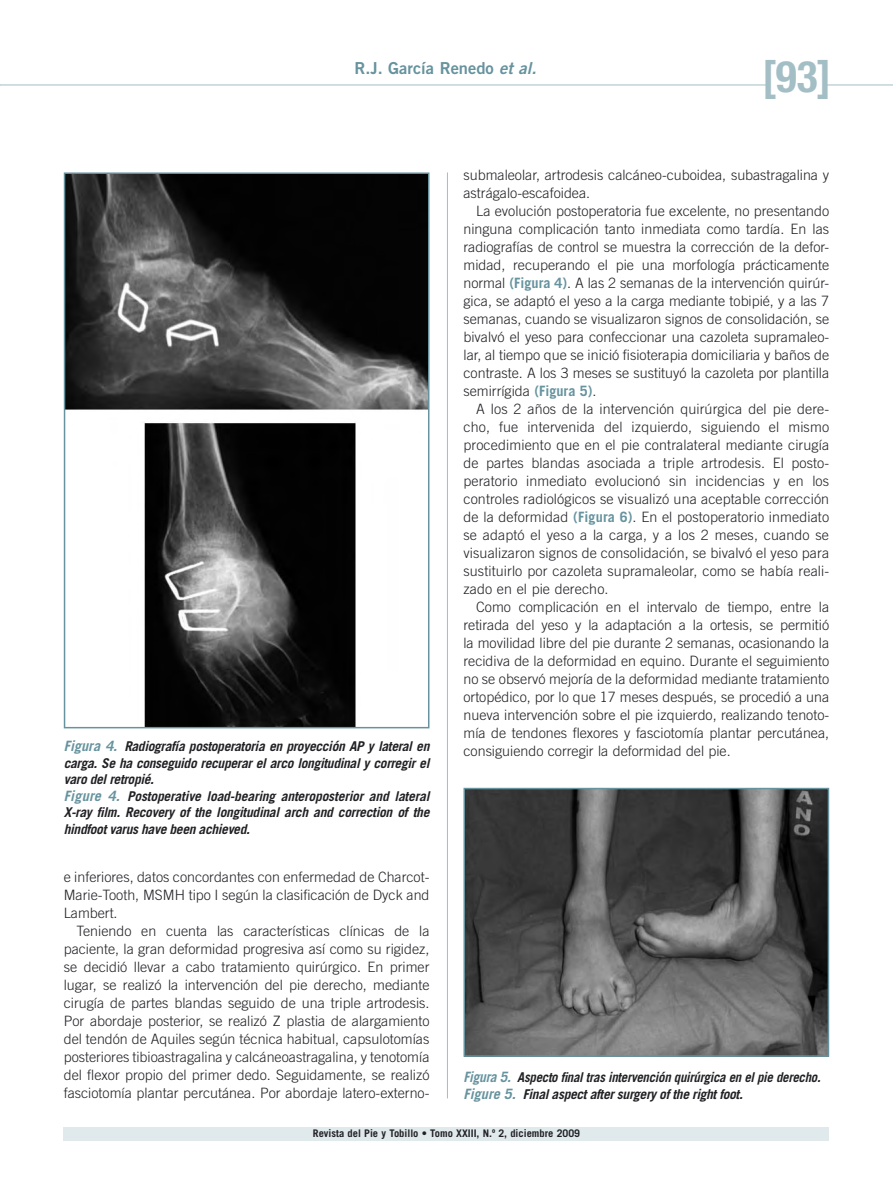
<style>
.page{position:relative;width:893px;height:1191px;background:#fff}
.page>*{position:absolute;margin:0;border:0;box-sizing:border-box;transform-origin:0 0}
.t1{font:700 condensed 43.5px "Helvetica Neue LT Std";color:#a3bec5}
._00_01-Cintillo{font:16.5px "Trade Gothic LT Std Bd 2";color:#66939e}
._05_02_Texto_general{font:300 14.25px/18px "Trade Gothic LT Std";color:#212125;text-align:justify}
._08_01-Pie_de_figura{font:italic 700 13.5px/16.5px "Trade Gothic LT Std";letter-spacing:-.025em;color:#212125;text-align:justify}
._08_01-Pie_de_figura-2{font:italic 700 13.5px "Trade Gothic LT Std";letter-spacing:-.025em;color:#212125;scale:.95 1}
.t2{font:700 10.5px "Trade Gothic LT Std";color:#212125}
.s1{font-family:"Trade Gothic LT Std Bd 2 Obl"}
.s2{font-size:14.25px;color:#66939e}
.s3{font-weight:700;color:#66939e}
</style>
<div class="page">
<hr style="left:0;top:85px;width:770px;height:1px;background:#a3bec5">
<hr style="left:826px;top:85px;width:67px;height:1px;background:#a3bec5">
<div style="left:64px;top:1127px;width:765px;height:13px;background:#e0e9ec"></div>
<hr style="left:447px;top:172px;width:1px;height:926px;background:#a3bec5">
<img style="left:67px;top:175px;width:359px;height:550px">
<div style="left:64px;top:172px;width:365px;height:556px;border:2px solid #66939e"></div>
<img style="left:466px;top:791px;width:360px;height:262px">
<div style="left:463px;top:788px;width:366px;height:268px;border:2px solid #66939e"></div>
<p class="_00_01-Cintillo" style="left:354px;top:58px;width:184px">R.J. García Renedo <span class="s1">et al.</span></p>
<h1 class="t1" style="left:762px;top:49px;width:71px">[93]</h1>
<p class="_08_01-Pie_de_figura" style="left:64px;top:738px;width:367px"><span class="s2">Figura 4.</span> Radiografía postoperatoria en proyección AP y lateral en carga. Se ha conseguido recuperar el arco longitudinal y corregir el varo del retropié.</p>
<p class="_08_01-Pie_de_figura" style="left:64px;top:788px;width:367px"><span class="s2">Figure 4.</span> Postoperative load-bearing anteroposterior and lateral X-ray film. Recovery of the longitudinal arch and correction of the hindfoot varus have been achieved.</p>
<p class="_05_02_Texto_general" style="left:64px;top:868px;width:367px">e inferiores, datos concordantes con enfermedad de Charcot-Marie-Tooth, MSMH tipo I según la clasificación de Dyck and Lambert.</p>
<p class="_05_02_Texto_general" style="left:64px;top:922px;width:367px;text-indent:13px">Teniendo en cuenta las características clínicas de la paciente, la gran deformidad progresiva así como su rigidez, se decidió llevar a cabo tratamiento quirúrgico. En primer lugar, se realizó la intervención del pie derecho, mediante cirugía de partes blandas seguido de una triple artrodesis.<br>Por abordaje posterior, se realizó Z plastia de alargamiento del tendón de Aquiles según técnica habitual, capsulotomías posteriores tibioastragalina y calcáneoastragalina, y tenotomía del flexor propio del primer dedo. Seguidamente, se realizó fasciotomía plantar percutánea. Por abordaje latero-externo-</p>
<p class="_05_02_Texto_general" style="left:463px;top:166px;width:367px">submaleolar, artrodesis calcáneo-cuboidea, subastragalina y astrágalo-escafoidea.</p>
<p class="_05_02_Texto_general" style="left:463px;top:202px;width:367px;text-indent:13px">La evolución postoperatoria fue excelente, no presentando ninguna complicación tanto inmediata como tardía. En las radiografías de control se muestra la corrección de la defor&shy;midad, recuperando el pie una morfología prácticamente normal <span class="s3">(Figura 4)</span>. A las 2 semanas de la intervención quirúr&shy;gica, se adaptó el yeso a la carga mediante tobipié, y a las 7 semanas, cuando se visualizaron signos de consolidación, se bivalvó el yeso para confeccionar una cazoleta supramaleo&shy;lar, al tiempo que se inició fisioterapia domiciliaria y baños de contraste. A los 3 meses se sustituyó la cazoleta por plantilla semirrígida <span class="s3">(Figura 5)</span>.</p>
<p class="_05_02_Texto_general" style="left:463px;top:400px;width:367px;text-indent:13px">A los 2 años de la intervención quirúrgica del pie dere&shy;cho, fue intervenida del izquierdo, siguiendo el mismo procedimiento que en el pie contralateral mediante cirugía de partes blandas asociada a triple artrodesis. El posto&shy;peratorio inmediato evolucionó sin incidencias y en los controles radiológicos se visualizó una aceptable corrección de la deformidad <span class="s3">(Figura 6)</span>. En el postoperatorio inmediato se adaptó el yeso a la carga, y a los 2 meses, cuando se visualizaron signos de consolidación, se bivalvó el yeso para sustituirlo por cazoleta supramaleolar, como se había reali&shy;zado en el pie derecho.</p>
<p class="_05_02_Texto_general" style="left:463px;top:598px;width:367px;text-indent:13px">Como complicación en el intervalo de tiempo, entre la retirada del yeso y la adaptación a la ortesis, se permitió la movilidad libre del pie durante 2 semanas, ocasionando la recidiva de la deformidad en equino. Durante el seguimiento no se observó mejoría de la deformidad mediante tratamiento ortopédico, por lo que 17 meses después, se procedió a una nueva intervención sobre el pie izquierdo, realizando tenoto&shy;mía de tendones flexores y fasciotomía plantar percutánea, consiguiendo corregir la deformidad del pie.</p>
<p class="_08_01-Pie_de_figura-2" style="left:463px;top:1069px;width:377px"><span class="s2">Figura 5.</span> Aspecto final tras intervención quirúrgica en el pie derecho.</p>
<p class="_08_01-Pie_de_figura" style="left:463px;top:1085px;width:281px"><span class="s2">Figure 5.</span> Final aspect after surgery of the right foot.</p>
<p class="t2" style="left:313px;top:1126px;width:269px">Revista del Pie y Tobillo • Tomo XXIII, N.º 2, diciembre 2009</p>
</div>
